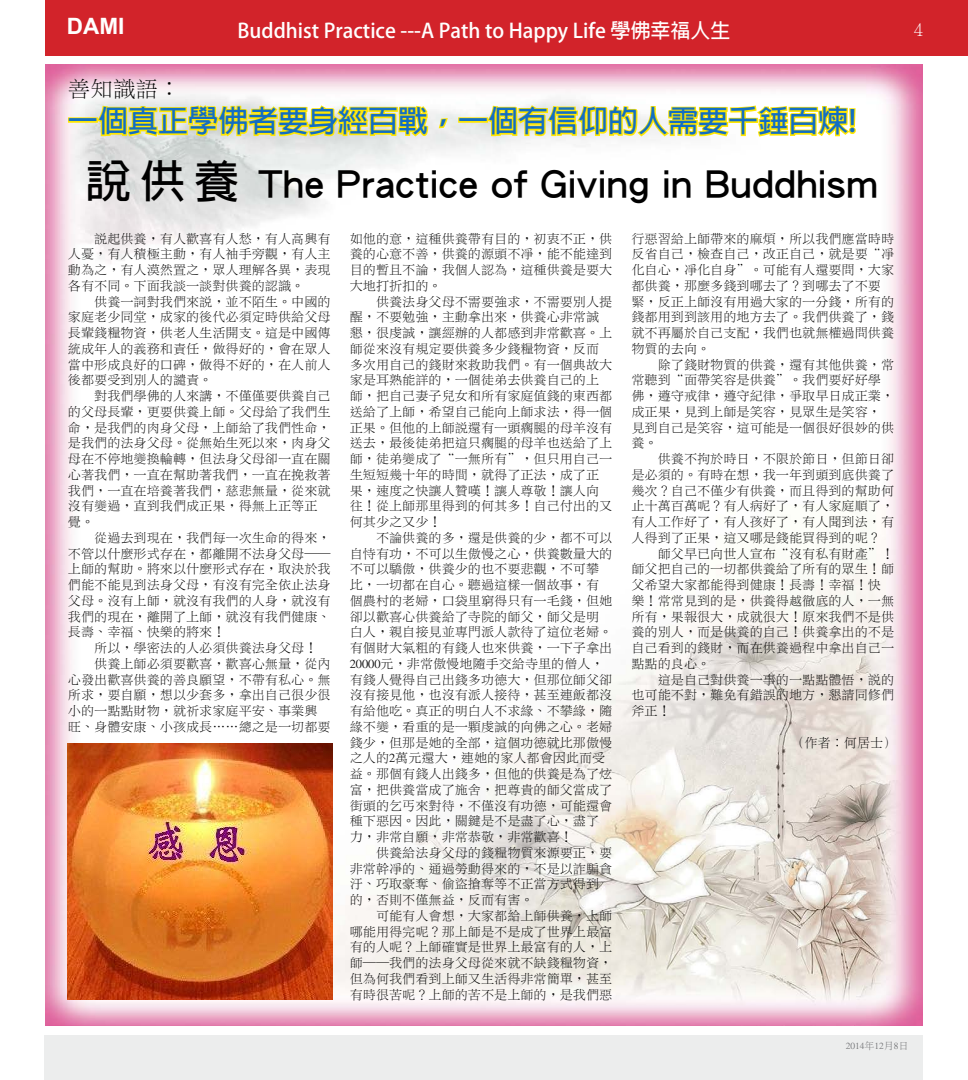
<style>
.page{position:relative;width:968px;height:1080px;background:#fff}
.page>*{position:absolute;margin:0;border:0;box-sizing:border-box;transform-origin:0 0}
.t1{font:37.5px "Li Hei Pro";color:#000}
.t2{font:700 30px "Adobe Fan Heiti Std";color:#136ec2}
.t3{font:300 22.5px "Li Sung";color:#000}
.t4{font:700 22.5px "Arial";color:#fff}
.t5{font:700 20px "Adobe Fan Heiti Std";color:#fff}
.t6{font:300 17.5px "Adobe Ming Std";color:#fff}
.t7{font:300 13.12px/15.8px "Li Sung";color:#000}
.t8{font:300 10px "Li Sung";letter-spacing:-.005em;color:#6d6e71}
.s1{font-family:"Adobe Fan Heiti Std";font-weight:700;font-size:45px}
</style>
<div class="page">
<div style="left:45px;top:0;width:923px;height:56px;background:#d2232a"></div>
<div style="left:44px;top:1035px;width:878px;height:45px;background:#eceded"></div>
<img style="left:45px;top:65px;width:877px;height:960px">
<div style="left:68px;top:117px;width:30px;height:6px;border:2px solid #ffe700"></div>
<svg style="left:95px;top:64px;width:335px;height:74px"></svg>
<svg style="left:437px;top:117px;width:12px;height:13px"></svg>
<div style="left:458px;top:117px;width:30px;height:6px;border:2px solid #ffe700"></div>
<svg style="left:485px;top:104px;width:372px;height:34px"></svg>
<img style="left:68px;top:744px;width:264px;height:255px">
<h3 class="t4" style="left:67px;top:12px;width:59px">DAMI</h3>
<h3 class="t5" style="left:237px;top:19px;width:494px">Buddhist Practice ---A Path to Happy Life 學佛幸福人生</h3>
<h3 class="t6" style="left:914px;top:20px;width:10px">4</h3>
<h3 class="t3" style="left:68px;top:77px;width:114px">善知識語：</h3>
<h2 class="t2" style="left:68px;top:103px;width:789px">一個真正學佛者要身經百戰，一個有信仰的人需要千錘百煉!</h2>
<h1 class="t1" style="left:86px;top:166px;width:793px"><span class="s1">說供養</span> The Practice of Giving in Buddhism</h1>
<p class="t7" style="left:68px;top:230px;width:264px;text-align:justify;text-indent:26px">說起供養，有人歡喜有人愁，有人高興有人憂，有人積極主動，有人袖手旁觀，有人主動為之，有人漠然置之，眾人理解各異，表現各有不同。下面我談一談對供養的認識。</p>
<p class="t7" style="left:68px;top:293px;width:264px;text-align:justify;text-indent:26px">供養一詞對我們來說，並不陌生。中國的家庭老少同堂，成家的後代必須定時供給父母長輩錢糧物資，供老人生活開支。這是中國傳統成年人的義務和責任，做得好的，會在眾人當中形成良好的口碑，做得不好的，在人前人後都要受到別人的譴責。</p>
<p class="t7" style="left:68px;top:388px;width:264px;text-indent:26px">對我們學佛的人來講，不僅僅要供養自己的父母長輩，更要供養上師。父母給了我們生命，是我們的肉身父母，上師給了我們性命，是我們的法身父母。從無始生死以來，肉身父母在不停地變換輪轉，但法身父母卻一直在關心著我們，一直在幫助著我們，一直在挽救著我們，一直在培養著我們，慈悲無量，從來就沒有變過，直到我們成正果，得無上正等正覺。</p>
<p class="t7" style="left:68px;top:530px;width:264px;text-align:justify;text-indent:26px">從過去到現在，我們每一次生命的得來，不管以什麼形式存在，都離開不法身父母——上師的幫助。將來以什麼形式存在，取決於我們能不能見到法身父母，有沒有完全依止法身父母。沒有上師，就沒有我們的人身，就沒有我們的現在，離開了上師，就沒有我們健康、長壽、幸福、快樂的將來！</p>
<p class="t7" style="left:94px;top:640px;width:225px">所以，學密法的人必須供養法身父母！</p>
<p class="t7" style="left:94px;top:656px;width:238px">供養上師必須要歡喜，歡喜心無量，從內</p>
<p class="t7" style="left:68px;top:671px;width:264px">心發出歡喜供養的善良願望，不帶有私心。無</p>
<p class="t7" style="left:68px;top:687px;width:264px">所求，要自願，想以少套多，拿出自己很少很</p>
<p class="t7" style="left:68px;top:703px;width:251px">小的一點點財物，就祈求家庭平安、事業興</p>
<p class="t7" style="left:68px;top:719px;width:264px">旺、身體安康、小孩成長……總之是一切都要</p>
<p class="t7" style="left:350px;top:230px;width:264px;text-align:justify">如他的意，這種供養帶有目的，初衷不正，供養的心意不善，供養的源頭不凈，能不能達到目的暫且不論，我個人認為，這種供養是要大大地打折扣的。</p>
<p class="t7" style="left:350px;top:293px;width:264px;text-indent:26px">供養法身父母不需要強求，不需要別人提醒，不要勉強，主動拿出來，供養心非常誠懇，很虔誠，讓經辦的人都感到非常歡喜。上師從來沒有規定要供養多少錢糧物資，反而多次用自己的錢財來救助我們。有一個典故大家是耳熟能詳的，一個徒弟去供養自己的上師，把自己妻子兒女和所有家庭值錢的東西都送給了上師，希望自己能向上師求法，得一個正果。但他的上師說還有一頭瘸腿的母羊沒有送去，最後徒弟把這只瘸腿的母羊也送給了上師，徒弟變成了“一無所有”，但只用自己一生短短幾十年的時間，就得了正法，成了正果，速度之快讓人贊嘆！讓人尊敬！讓人向往！從上師那里得到的何其多！自己付出的又何其少之又少！</p>
<p class="t7" style="left:350px;top:530px;width:264px;text-indent:26px">不論供養的多，還是供養的少，都不可以自恃有功，不可以生傲慢之心，供養數量大的不可以驕傲，供養少的也不要悲觀，不可攀比，一切都在自心。聽過這樣一個故事，有個農村的老婦，口袋里窮得只有一毛錢，但她卻以歡喜心供養給了寺院的師父，師父是明白人，親自接見並專門派人款待了這位老婦。有個財大氣粗的有錢人也來供養，一下子拿出<br>20000元，非常傲慢地隨手交給寺里的僧人，有錢人覺得自己出錢多功德大，但那位師父卻沒有接見他，也沒有派人接待，甚至連飯都沒有給他吃。真正的明白人不求緣、不攀緣，隨緣不變，看重的是一顆虔誠的向佛之心。老婦錢少，但那是她的全部，這個功德就比那傲慢之人的2萬元還大，連她的家人都會因此而受益。那個有錢人出錢多，但他的供養是為了炫富，把供養當成了施舍，把尊貴的師父當成了街頭的乞丐來對待，不僅沒有功德，可能還會種下惡因。因此，關鍵是不是盡了心，盡了力，非常自願，非常恭敬，非常歡喜！</p>
<p class="t7" style="left:350px;top:845px;width:264px;text-indent:26px">供養給法身父母的錢糧物質來源要正，要非常幹凈的、通過勞動得來的，不是以詐騙貪汙、巧取豪奪、偷盜搶奪等不正當方式得到的，否則不僅無益，反而有害。</p>
<p class="t7" style="left:350px;top:908px;width:264px;text-align:justify;text-indent:26px">可能有人會想，大家都給上師供養，上師哪能用得完呢？那上師是不是成了世界上最富有的人呢？上師確實是世界上最富有的人，上師——我們的法身父母從來就不缺錢糧物資，但為何我們看到上師又生活得非常簡單，甚至有時很苦呢？上師的苦不是上師的，是我們惡</p>
<p class="t7" style="left:631px;top:230px;width:264px">行惡習給上師帶來的麻煩，所以我們應當時時反省自己，檢查自己，改正自己，就是要“凈化自心，凈化自身”。可能有人還要問，大家都供養，那麼多錢到哪去了？到哪去了不要緊，反正上師沒有用過大家的一分錢，所有的錢都用到到該用的地方去了。我們供養了，錢就不再屬於自己支配，我們也就無權過問供養物質的去向。</p>
<p class="t7" style="left:631px;top:356px;width:264px;text-indent:26px">除了錢財物質的供養，還有其他供養，常常聽到“面帶笑容是供養”。我們要好好學佛，遵守戒律，遵守紀律，爭取早日成正業，成正果，見到上師是笑容，見眾生是笑容，見到自己是笑容，這可能是一個很好很妙的供養。</p>
<p class="t7" style="left:657px;top:451px;width:238px">供養不拘於時日，不限於節日，但節日卻</p>
<p class="t7" style="left:631px;top:467px;width:264px">是必須的。有時在想，我一年到頭到底供養了</p>
<p class="t7" style="left:631px;top:482px;width:264px">幾次？自己不僅少有供養，而且得到的幫助何</p>
<p class="t7" style="left:631px;top:498px;width:264px">止十萬百萬呢？有人病好了，有人家庭順了，</p>
<p class="t7" style="left:631px;top:514px;width:264px">有人工作好了，有人孩好了，有人聞到法，有</p>
<p class="t7" style="left:631px;top:530px;width:251px">人得到了正果，這又哪是錢能買得到的呢？</p>
<p class="t7" style="left:657px;top:545px;width:238px">師父早已向世人宣布“沒有私有財產”！</p>
<p class="t7" style="left:631px;top:561px;width:264px">師父把自己的一切都供養給了所有的眾生！師</p>
<p class="t7" style="left:631px;top:577px;width:251px">父希望大家都能得到健康！長壽！幸福！快</p>
<p class="t7" style="left:631px;top:593px;width:264px">樂！常常見到的是，供養得越徹底的人，一無</p>
<p class="t7" style="left:631px;top:608px;width:264px">所有，果報很大，成就很大！原來我們不是供</p>
<p class="t7" style="left:631px;top:624px;width:264px">養的別人，而是供養的自己！供養拿出的不是</p>
<p class="t7" style="left:631px;top:640px;width:264px">自己看到的錢財，而在供養過程中拿出自己一</p>
<p class="t7" style="left:631px;top:656px;width:80px">點點的良心。</p>
<p class="t7" style="left:657px;top:671px;width:238px">這是自己對供養一事的一點點體悟，說的</p>
<p class="t7" style="left:631px;top:687px;width:264px">也可能不對，難免有錯誤的地方，懇請同修們</p>
<p class="t7" style="left:631px;top:703px;width:41px">斧正！</p>
<p class="t7" style="left:791px;top:734px;width:106px">（作者：何居士）</p>
<p class="t8" style="left:845px;top:1040px;width:64px">2014年12月8日</p>
</div>
